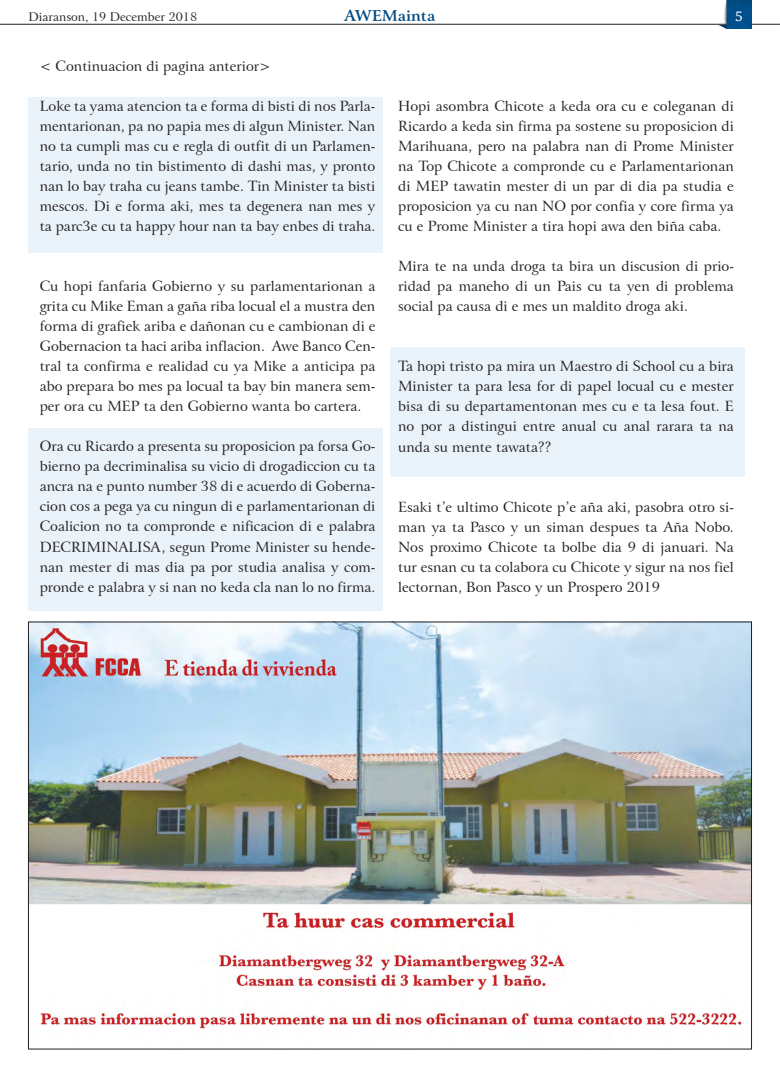
<style>
.page{position:relative;width:780px;height:1078px;background:#fff}
.page>*{position:absolute;margin:0;border:0;box-sizing:border-box;transform-origin:0 0}
.t1{font:700 15px "Arrus BT";color:#004b80}
.Body_Text_14{font:14px/20px "Arrus BT";color:#231f20;text-align:justify}
.t2{font:14px "Charter ITCTT";color:#fff}
.t3{font:12px "Arrus BT";color:#231f20}
</style>
<div class="page">
<img style="left:718px;top:0;width:33px;height:28px">
<svg style="left:751px;top:24px;width:29px;height:1px"></svg>
<hr style="left:0;top:24px;width:726px;height:1px;background:#231f20">
<div style="left:28px;top:97px;width:355px;height:155px;background:#eaf3fa"></div>
<div style="left:28px;top:428px;width:355px;height:182px;background:#eaf3fa"></div>
<div style="left:390px;top:347px;width:355px;height:129px;background:#eaf3fa"></div>
<img style="left:30px;top:623px;width:720px;height:406px">
<p class="t3" style="left:29px;top:9px;width:170px">Diaranson, 19 December 2018</p>
<p class="t1" style="left:344px;top:6px;width:92px">AWEMainta</p>
<p class="t2" style="left:735px;top:7px;width:9px">5</p>
<p class="Body_Text_14" style="left:40px;top:56px;width:233px">&lt; Continuacion di pagina anterior&gt;</p>
<p class="Body_Text_14" style="left:40px;top:96px;width:337px">Loke ta yama atencion ta e forma di bisti di nos Parla&shy;mentarionan, pa no papia mes di algun Minister. Nan no ta cumpli mas cu e regla di outfit di un Parlamen&shy;tario, unda no tin bistimento di dashi mas, y pronto nan lo bay traha cu jeans tambe. Tin Minister ta bisti mescos. Di e forma aki, mes ta degenera nan mes y ta parc3e cu ta happy hour nan ta bay enbes di traha.</p>
<p class="Body_Text_14" style="left:398px;top:96px;width:337px">Hopi asombra Chicote a keda ora cu e coleganan di Ricardo a keda sin firma pa sostene su proposicion di Marihuana, pero na palabra nan di Prome Minister na Top Chicote a compronde cu e Parlamentarionan di MEP tawatin mester di un par di dia pa studia e proposicion ya cu nan NO por confia y core firma ya cu e Prome Minister a tira hopi awa den biña caba.</p>
<p class="Body_Text_14" style="left:398px;top:256px;width:337px">Mira te na unda droga ta bira un discusion di prio&shy;ridad pa maneho di un Pais cu ta yen di problema social pa causa di e mes un maldito droga aki.</p>
<p class="Body_Text_14" style="left:40px;top:276px;width:337px">Cu hopi fanfaria Gobierno y su parlamentarionan a grita cu Mike Eman a gaña riba locual el a mustra den forma di grafiek ariba e dañonan cu e cambionan di e Gobernacion ta haci ariba inflacion. Awe Banco Cen&shy;tral ta confirma e realidad cu ya Mike a anticipa pa abo prepara bo mes pa locual ta bay bin manera sem&shy;per ora cu MEP ta den Gobierno wanta bo cartera.</p>
<p class="Body_Text_14" style="left:40px;top:436px;width:337px">Ora cu Ricardo a presenta su proposicion pa forsa Go&shy;bierno pa decriminalisa su vicio di drogadiccion cu ta ancra na e punto number 38 di e acuerdo di Goberna&shy;cion cos a pega ya cu ningun di e parlamentarionan di Coalicion no ta compronde e nificacion di e palabra DECRIMINALISA, segun Prome Minister su hende&shy;nan mester di mas dia pa por studia analisa y com&shy;pronde e palabra y si nan no keda cla nan lo no firma.</p>
<p class="Body_Text_14" style="left:398px;top:356px;width:337px">Ta hopi tristo pa mira un Maestro di School cu a bira Minister ta para lesa for di papel locual cu e mester bisa di su departamentonan mes cu e ta lesa fout. E no por a distingui entre anual cu anal rarara ta na unda su mente tawata??</p>
<p class="Body_Text_14" style="left:398px;top:497px;width:337px">Esaki t’e ultimo Chicote p’e aña aki, pasobra otro si&shy;man ya ta Pasco y un siman despues ta Aña Nobo.<br>Nos proximo Chicote ta bolbe dia 9 di januari. Na tur esnan cu ta colabora cu Chicote y sigur na nos fiel lectornan, Bon Pasco y un Prospero 2019</p>
</div>
